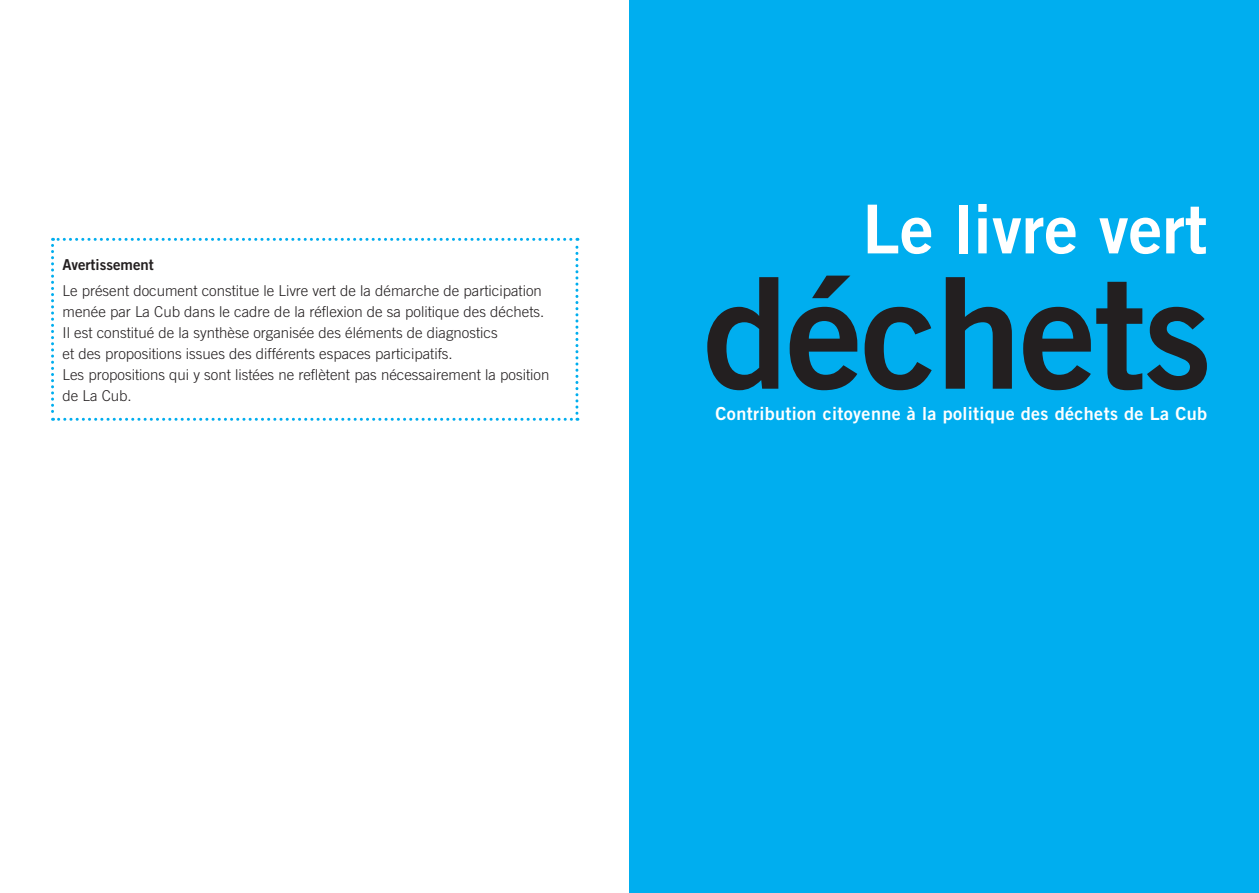
<style>
.page{position:relative;width:1259px;height:893px;background:#fff}
.page>*{position:absolute;margin:0;border:0;box-sizing:border-box;transform-origin:0 0}
.t1{font:154.5px "Trade Gothic Bold Two";letter-spacing:-.015em;color:#231f20}
.t2{font:67.5px "Trade Gothic Bold Two";color:#fff}
.t3{font:18px "Trade Gothic Bold Two";letter-spacing:.02em;color:#fff}
.t4{font:300 15px/21px "Trade Gothic";color:#231f20}
.t5{font:15px "Trade Gothic Bold Two";color:#231f20}
</style>
<div class="page">
<div style="left:629px;top:0;width:630px;height:893px;background:#00aeef"></div>
<svg style="left:51px;top:238px;width:527px;height:183px"></svg>
<p class="t5" style="left:63px;top:256px;width:93px">Avertissement</p>
<p class="t4" style="left:63px;top:279px;width:488px">Le présent document constitue le Livre vert de la démarche de participation menée par La Cub dans le cadre de la réflexion de sa politique des déchets.<br>Il est constitué de la synthèse organisée des éléments de diagnostics<br>et des propositions issues des différents espaces participatifs.<br>Les propositions qui y sont listées ne reflètent pas nécessairement la position de La Cub.</p>
<h2 class="t2" style="left:862px;top:187px;width:346px">Le livre vert</h2>
<h1 class="t1" style="left:702px;top:238px;width:511px">déchets</h1>
<p class="t3" style="left:715px;top:402px;width:493px">Contribution citoyenne à la politique des déchets de La Cub</p>
</div>
